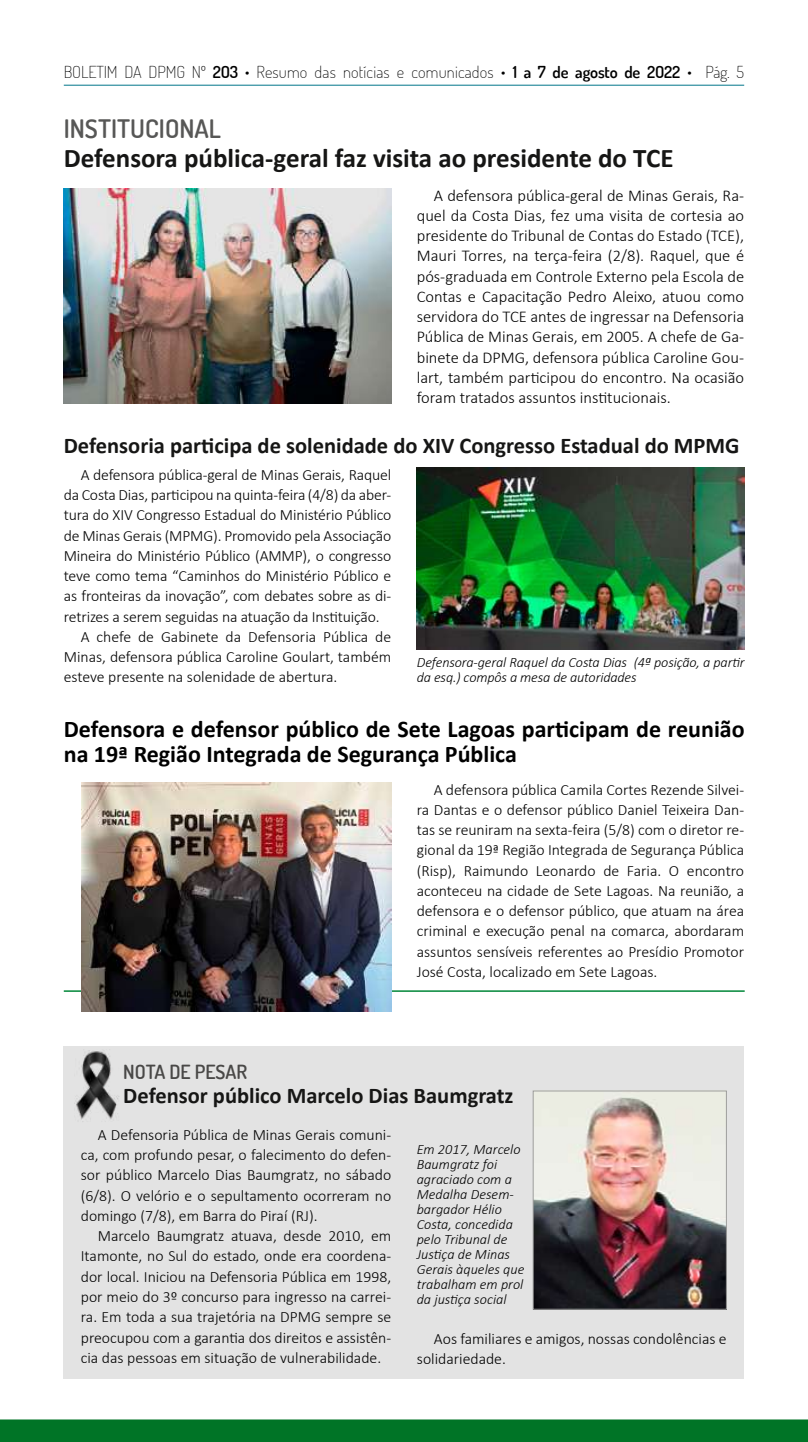
<style>
.page{position:relative;width:808px;height:1442px;background:#fff}
.page>*{position:absolute;margin:0;border:0;box-sizing:border-box;transform-origin:0 0}
.t1{font:700 27px "Calibri";color:#161615}
.t2{font:600 25.5px "Dosis";color:#575756}
.t3{font:700 24px/25.5px "Calibri";color:#000}
.t4{font:700 22.5px "Calibri";color:#161615}
.t5{font:600 19.5px "Dosis";color:#494847}
.t6{font:300 16.5px/20.2px "Calibri";color:#000;text-align:justify}
.t7{font:200 16.5px "Dosis";letter-spacing:.01em;color:#000}
.t8{font:300 15.75px/20.2px "Calibri";letter-spacing:-.01em;color:#000;text-align:justify}
.t9{font:italic 300 14.25px/15px "Calibri";color:#000}
.s1{font-weight:600}
</style>
<div class="page">
<div style="left:0;top:1419px;width:808px;height:22px;background:#007426"></div>
<hr style="left:64px;top:85px;width:680px;height:1px;background:#00768a">
<hr style="left:64px;top:990px;width:681px;height:1px;background:#008739">
<img style="left:64px;top:188px;width:327px;height:216px">
<img style="left:417px;top:468px;width:327px;height:181px">
<img style="left:81px;top:782px;width:310px;height:229px">
<div style="left:64px;top:1046px;width:680px;height:332px;background:#e3e3e3"></div>
<img style="left:74px;top:1050px;width:45px;height:72px">
<img style="left:535px;top:1092px;width:189px;height:215px">
<div style="left:533px;top:1090px;width:193px;height:219px;border:1px solid #9d9d9c"></div>
<p class="t7" style="left:64px;top:61px;width:682px">BOLETIM DA DPMG Nº <span class="s1">2O3</span> • Resumo das notícias e comunicados • <span class="s1">1 a 7 de agosto de 2O22</span> • Pág. 5</p>
<h2 class="t2" style="left:64px;top:112px;width:159px">INSTITUCIONAL</h2>
<h1 class="t1" style="left:64px;top:139px;width:611px">Defensora pública-geral faz visita ao presidente do TCE</h1>
<p class="t6" style="left:417px;top:185px;width:329px;text-indent:17px">A defensora pública-geral de Minas Gerais, Ra&shy;quel da Costa Dias, fez uma visita de cortesia ao presidente do Tribunal de Contas do Estado (TCE), Mauri Torres, na terça-feira (2/8). Raquel, que é pós-graduada em Controle Externo pela Escola de Contas e Capacitação Pedro Aleixo, atuou como servidora do TCE antes de ingressar na Defensoria Pública de Minas Gerais, em 2005. A chefe de Ga&shy;binete da DPMG, defensora pública Caroline Gou&shy;lart, também participou do encontro. Na ocasião foram tratados assuntos institucionais.</p>
<h3 class="t4" style="left:64px;top:429px;width:677px">Defensoria participa de solenidade do XIV Congresso Estadual do MPMG</h3>
<p class="t8" style="left:81px;top:464px;width:312px">A defensora pública-geral de Minas Gerais, Raquel</p>
<p class="t8" style="left:64px;top:484px;width:329px">da Costa Dias, participou na quinta-feira (4/8) da aber-</p>
<p class="t8" style="left:64px;top:505px;width:329px">tura do XIV Congresso Estadual do Ministério Público</p>
<p class="t8" style="left:64px;top:525px;width:329px">de Minas Gerais (MPMG). Promovido pela Associação</p>
<p class="t8" style="left:64px;top:545px;width:329px">Mineira do Ministério Público (AMMP), o congresso</p>
<p class="t8" style="left:64px;top:565px;width:329px">teve como tema “Caminhos do Ministério Público e</p>
<p class="t8" style="left:64px;top:586px;width:329px">as fronteiras da inovação”, com debates sobre as di-</p>
<p class="t8" style="left:64px;top:606px;width:317px">retrizes a serem seguidas na atuação da Instituição.</p>
<p class="t8" style="left:81px;top:626px;width:312px">A chefe de Gabinete da Defensoria Pública de</p>
<p class="t8" style="left:64px;top:646px;width:329px">Minas, defensora pública Caroline Goulart, também</p>
<p class="t8" style="left:64px;top:667px;width:275px">esteve presente na solenidade de abertura.</p>
<p class="t9" style="left:417px;top:654px;width:329px">Defensora-geral Raquel da Costa Dias (4ª posição, a partir da esq.) compôs a mesa de autoridades</p>
<h3 class="t3" style="left:64px;top:716px;width:682px">Defensora e defensor público de Sete Lagoas participam de reunião na 19ª Região Integrada de Segurança Pública</h3>
<p class="t8" style="left:417px;top:779px;width:329px;text-indent:17px">A defensora pública Camila Cortes Rezende Silvei&shy;ra Dantas e o defensor público Daniel Teixeira Dan&shy;tas se reuniram na sexta-feira (5/8) com o diretor re&shy;gional da 19ª Região Integrada de Segurança Pública (Risp), Raimundo Leonardo de Faria. O encontro aconteceu na cidade de Sete Lagoas. Na reunião, a defensora e o defensor público, que atuam na área criminal e execução penal na comarca, abordaram assuntos sensíveis referentes ao Presídio Promotor José Costa, localizado em Sete Lagoas.</p>
<p class="t5" style="left:123px;top:1059px;width:126px">NOTA DE PESAR</p>
<h3 class="t4" style="left:123px;top:1080px;width:392px">Defensor público Marcelo Dias Baumgratz</h3>
<p class="t8" style="left:81px;top:1124px;width:312px;text-indent:17px">A Defensoria Pública de Minas Gerais comuni&shy;ca, com profundo pesar, o falecimento do defen&shy;sor público Marcelo Dias Baumgratz, no sábado (6/8). O velório e o sepultamento ocorreram no domingo (7/8), em Barra do Piraí (RJ).</p>
<p class="t8" style="left:81px;top:1225px;width:312px;text-indent:17px">Marcelo Baumgratz atuava, desde 2010, em Itamonte, no Sul do estado, onde era coordena&shy;dor local. Iniciou na Defensoria Pública em 1998, por meio do 3º concurso para ingresso na carrei&shy;ra. Em toda a sua trajetória na DPMG sempre se preocupou com a garantia dos direitos e assistên&shy;cia das pessoas em situação de vulnerabilidade.</p>
<p class="t9" style="left:417px;top:1141px;width:109px">Em 2017, Marcelo<br>Baumgratz foi agraciado com a<br>Medalha Desem&shy;bargador Hélio<br>Costa, concedida pelo Tribunal de<br>Justiça de Minas<br>Gerais àqueles que trabalham em prol da justiça social</p>
<p class="t8" style="left:417px;top:1328px;width:311px;text-indent:17px">Aos familiares e amigos, nossas condolências e solidariedade.</p>
</div>
